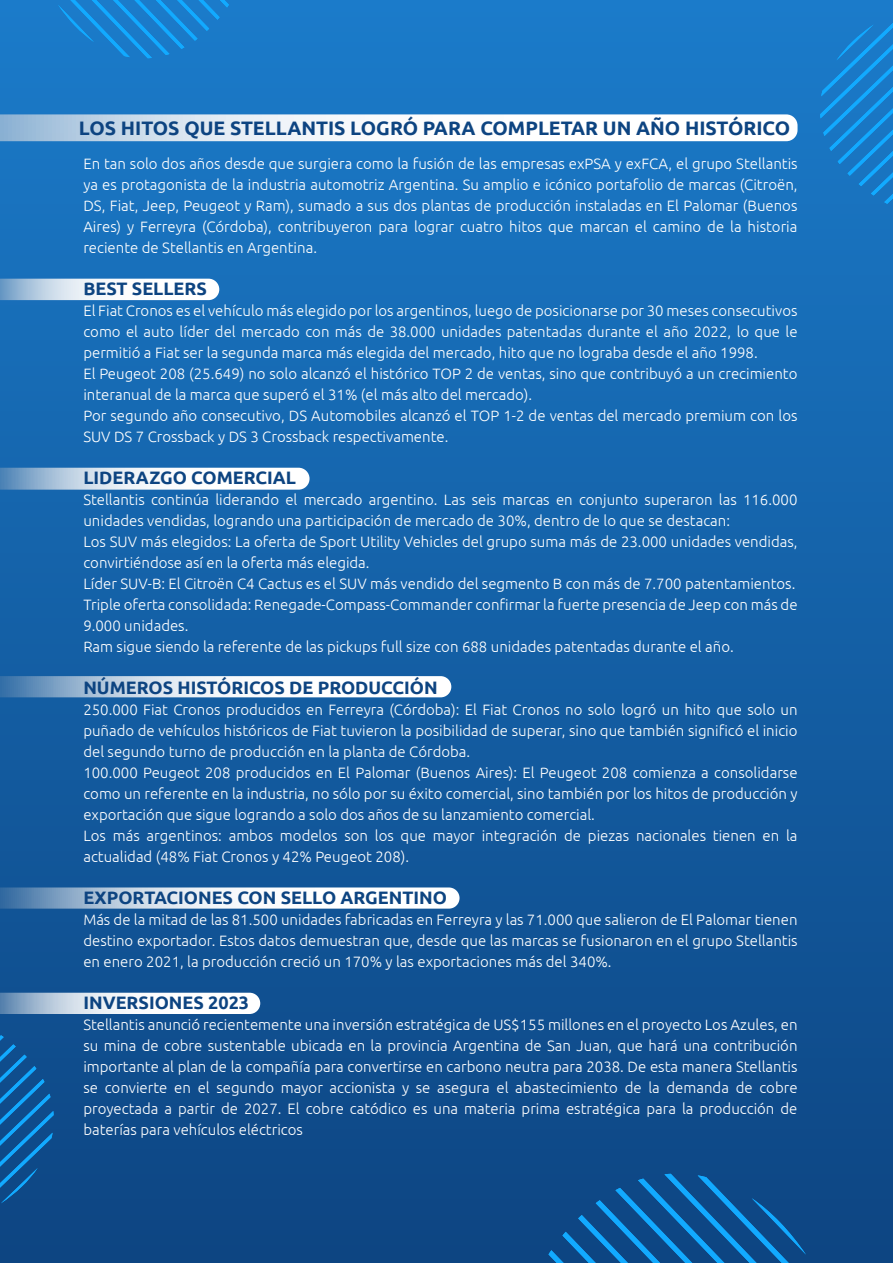
<style>
.page{position:relative;width:893px;height:1263px;background:#fff}
.page>*{position:absolute;margin:0;border:0;box-sizing:border-box;transform-origin:0 0}
.t1{font:700 19.5px "Ubuntu";color:#0d4481}
.t2{font:700 18px "Ubuntu";color:#0d4481}
.t3{font:300 15px/21px "Ubuntu";color:#fff;text-align:justify}
</style>
<div class="page">
<div style="left:0;top:0;width:893px;height:1263px;background:linear-gradient(to bottom,#1b7bca,#0d4582)"></div>
<svg style="left:820px;top:21px;width:73px;height:183px"></svg>
<svg style="left:54px;top:0;width:175px;height:58px"></svg>
<svg style="left:548px;top:1174px;width:263px;height:89px"></svg>
<svg style="left:0;top:1035px;width:54px;height:172px"></svg>
<svg style="left:0;top:114px;width:797px;height:27px"></svg>
<svg style="left:0;top:279px;width:219px;height:21px"></svg>
<svg style="left:0;top:468px;width:310px;height:22px"></svg>
<svg style="left:0;top:676px;width:451px;height:21px"></svg>
<svg style="left:0;top:887px;width:460px;height:22px"></svg>
<svg style="left:0;top:993px;width:260px;height:21px"></svg>
<h1 class="t1" style="left:79px;top:116px;width:713px">LOS HITOS QUE STELLANTIS LOGRÓ PARA COMPLETAR UN AÑO HISTÓRICO</h1>
<p class="t3" style="left:83px;top:153px;width:716px">En tan solo dos años desde que surgiera como la fusión de las empresas exPSA y exFCA, el grupo Stellantis ya es protagonista de la industria automotriz Argentina. Su amplio e icónico portafolio de marcas (Citroën, DS, Fiat, Jeep, Peugeot y Ram), sumado a sus dos plantas de producción instaladas en El Palomar (Buenos Aires) y Ferreyra (Córdoba), contribuyeron para lograr cuatro hitos que marcan el camino de la historia reciente de Stellantis en Argentina.</p>
<p class="t2" style="left:83px;top:278px;width:125px">BEST SELLERS</p>
<p class="t3" style="left:83px;top:300px;width:716px;text-align:left">El Fiat Cronos es el vehículo más elegido por los argentinos, luego de posicionarse por 30 meses consecutivos como el auto líder del mercado con más de 38.000 unidades patentadas durante el año 2022, lo que le permitió a Fiat ser la segunda marca más elegida del mercado, hito que no lograba desde el año 1998.<br>El Peugeot 208 (25.649) no solo alcanzó el histórico TOP 2 de ventas, sino que contribuyó a un crecimiento interanual de la marca que superó el 31% (el más alto del mercado).<br>Por segundo año consecutivo, DS Automobiles alcanzó el TOP 1-2 de ventas del mercado premium con los SUV DS 7 Crossback y DS 3 Crossback respectivamente.</p>
<p class="t2" style="left:83px;top:467px;width:214px">LIDERAZGO COMERCIAL</p>
<p class="t3" style="left:83px;top:489px;width:716px;text-align:left">Stellantis continúa liderando el mercado argentino. Las seis marcas en conjunto superaron las 116.000 unidades vendidas, logrando una participación de mercado de 30%, dentro de lo que se destacan:<br>Los SUV más elegidos: La oferta de Sport Utility Vehicles del grupo suma más de 23.000 unidades vendidas, convirtiéndose así en la oferta más elegida.<br>Líder SUV-B: El Citroën C4 Cactus es el SUV más vendido del segmento B con más de 7.700 patentamientos.<br>Triple oferta consolidada: Renegade-Compass-Commander confirmar la fuerte presencia de Jeep con más de 9.000 unidades.<br>Ram sigue siendo la referente de las pickups full size con 688 unidades patentadas durante el año.</p>
<p class="t2" style="left:83px;top:677px;width:356px">NÚMEROS HISTÓRICOS DE PRODUCCIÓN</p>
<p class="t3" style="left:83px;top:699px;width:716px;text-align:left">250.000 Fiat Cronos producidos en Ferreyra (Córdoba): El Fiat Cronos no solo logró un hito que solo un puñado de vehículos históricos de Fiat tuvieron la posibilidad de superar, sino que también significó el inicio del segundo turno de producción en la planta de Córdoba.<br>100.000 Peugeot 208 producidos en El Palomar (Buenos Aires): El Peugeot 208 comienza a consolidarse como un referente en la industria, no sólo por su éxito comercial, sino también por los hitos de producción y exportación que sigue logrando a solo dos años de su lanzamiento comercial.<br>Los más argentinos: ambos modelos son los que mayor integración de piezas nacionales tienen en la actualidad (48% Fiat Cronos y 42% Peugeot 208).</p>
<p class="t2" style="left:83px;top:887px;width:365px">EXPORTACIONES CON SELLO ARGENTINO</p>
<p class="t3" style="left:83px;top:909px;width:716px">Más de la mitad de las 81.500 unidades fabricadas en Ferreyra y las 71.000 que salieron de El Palomar tienen destino exportador. Estos datos demuestran que, desde que las marcas se fusionaron en el grupo Stellantis en enero 2021, la producción creció un 170% y las exportaciones más del 340%.</p>
<p class="t2" style="left:83px;top:992px;width:167px">INVERSIONES 2023</p>
<p class="t3" style="left:83px;top:1014px;width:716px">Stellantis anunció recientemente una inversión estratégica de US$155 millones en el proyecto Los Azules, en su mina de cobre sustentable ubicada en la provincia Argentina de San Juan, que hará una contribución importante al plan de la compañía para convertirse en carbono neutra para 2038. De esta manera Stellantis se convierte en el segundo mayor accionista y se asegura el abastecimiento de la demanda de cobre proyectada a partir de 2027. El cobre catódico es una materia prima estratégica para la producción de baterías para vehículos eléctricos</p>
</div>
